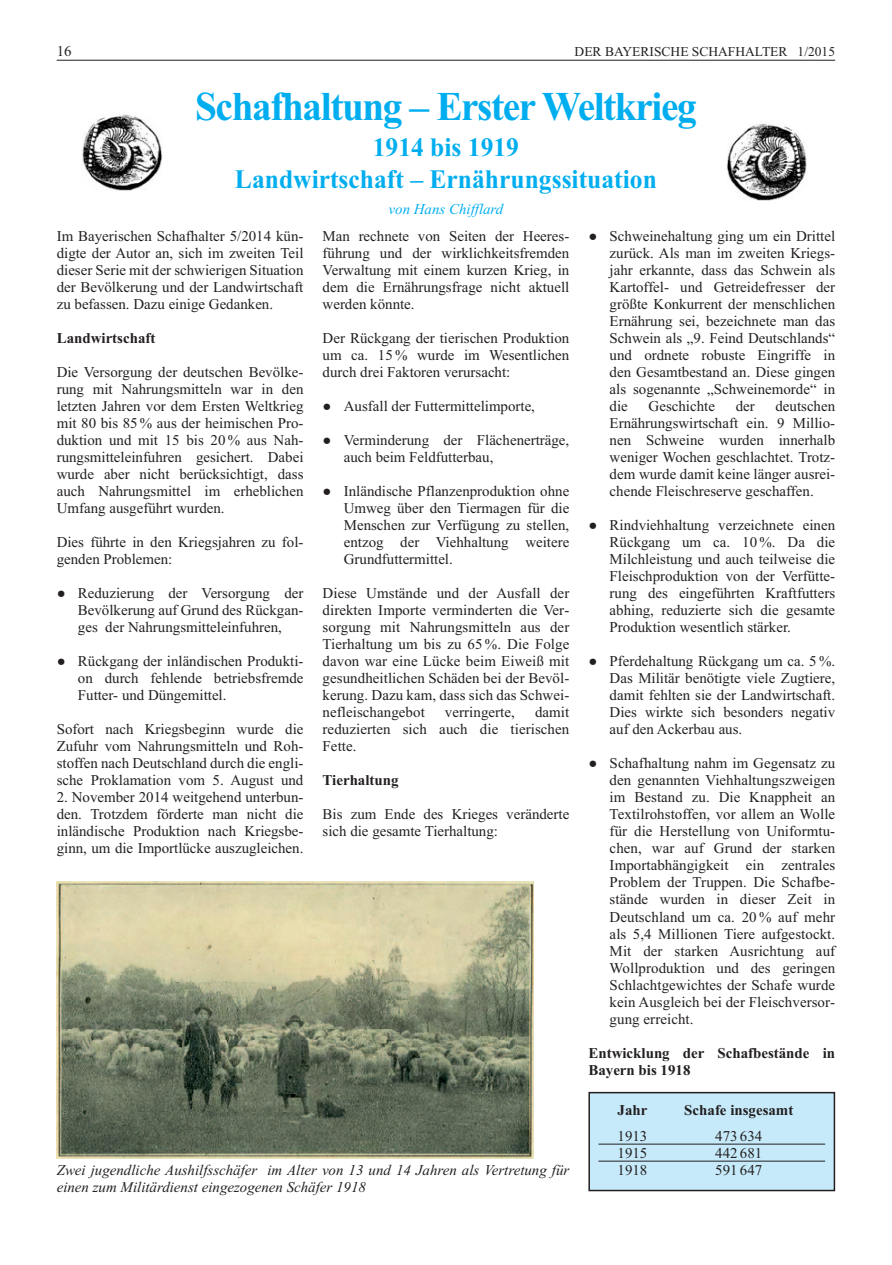
<style>
.page{position:relative;width:892px;height:1265px;background:#fff}
.page>*{position:absolute;margin:0;border:0;box-sizing:border-box;transform-origin:0 0}
.t1{font:700 40.8px "Times New Roman";letter-spacing:-.035em;color:#00aeef;scale:.96 1}
.t2{font:700 26.7px/32px "Times New Roman";color:#00aeef;text-align:center;scale:.96 1}
.t3{font:14.85px/17px "Times";color:#231f20;text-align:justify}
.t4{font:italic 14.85px "Times New Roman";color:#231f20}
.t5{font:700 14.85px/17px "Times New Roman";color:#231f20}
.t6{font:italic 14.85px "Times New Roman";color:#00aeef}
.t7{font:13.5px "Times";color:#231f20}
</style>
<div class="page">
<hr style="left:57px;top:60px;width:778px;height:1px;background:#231f20">
<img style="left:82px;top:114px;width:80px;height:77px">
<img style="left:727px;top:123px;width:80px;height:78px">
<div style="left:589px;top:1092px;width:245px;height:98px;background:#c6eafa"></div>
<div style="left:588px;top:1091px;width:247px;height:99px;border:2px solid #231f20"></div>
<hr style="left:598px;top:1143px;width:227px;height:1px;background:#231f20">
<hr style="left:598px;top:1160px;width:227px;height:1px;background:#231f20">
<img style="left:57px;top:881px;width:477px;height:277px">
<p class="t3" style="left:57px;top:44px;width:16px">16</p>
<p class="t7" style="left:574px;top:46px;width:262px">DER BAYERISCHE SCHAFHALTER 1/2015</p>
<h1 class="t1" style="left:195px;top:93px;width:524px">Schafhaltung – Erster Weltkrieg</h1>
<h2 class="t2" style="left:235px;top:134px;width:441px">1914 bis 1919<br>Landwirtschaft – Ernährungssituation</h2>
<p class="t6" style="left:388px;top:203px;width:116px">von Hans Chifflard</p>
<p class="t3" style="left:57px;top:229px;width:248px">Im Bayerischen Schafhalter 5/2014 kün&shy;digte der Autor an, sich im zweiten Teil dieser Serie mit der schwierigen Situation der Bevölkerung und der Landwirtschaft zu befassen. Dazu einige Gedanken.</p>
<p class="t5" style="left:57px;top:331px;width:100px">Landwirtschaft</p>
<p class="t3" style="left:57px;top:365px;width:248px">Die Versorgung der deutschen Bevölke&shy;rung mit Nahrungsmitteln war in den letzten Jahren vor dem Ersten Weltkrieg mit 80 bis 85 % aus der heimischen Pro&shy;duktion und mit 15 bis 20 % aus Nah&shy;rungsmitteleinfuhren gesichert. Dabei wurde aber nicht berücksichtigt, dass auch Nahrungsmittel im erheblichen Umfang ausgeführt wurden.</p>
<p class="t3" style="left:57px;top:535px;width:248px">Dies führte in den Kriegsjahren zu fol&shy;genden Problemen:</p>
<p class="t3" style="left:78px;top:586px;width:227px;text-indent:-21px">● Reduzierung der Versorgung der Bevölkerung auf Grund des Rückgan&shy;ges der Nahrungsmitteleinfuhren,</p>
<p class="t3" style="left:78px;top:654px;width:227px;text-indent:-21px">● Rückgang der inländischen Produkti&shy;on durch fehlende betriebsfremde Futter- und Düngemittel.</p>
<p class="t3" style="left:57px;top:722px;width:248px">Sofort nach Kriegsbeginn wurde die Zufuhr vom Nahrungsmitteln und Roh&shy;stoffen nach Deutschland durch die engli&shy;sche Proklamation vom 5. August und</p>
<p class="t3" style="left:57px;top:790px;width:248px">2. November 2014 weitgehend unterbun&shy;den. Trotzdem förderte man nicht die inländische Produktion nach Kriegsbe&shy;ginn, um die Importlücke auszugleichen.</p>
<p class="t3" style="left:322px;top:229px;width:248px">Man rechnete von Seiten der Heeres&shy;führung und der wirklichkeitsfremden Verwaltung mit einem kurzen Krieg, in dem die Ernährungsfrage nicht aktuell werden könnte.</p>
<p class="t3" style="left:322px;top:331px;width:248px">Der Rückgang der tierischen Produktion um ca. 15 % wurde im Wesentlichen durch drei Faktoren verursacht:</p>
<p class="t3" style="left:322px;top:399px;width:214px">● Ausfall der Futtermittelimporte,</p>
<p class="t3" style="left:344px;top:433px;width:227px;text-indent:-21px">● Verminderung der Flächenerträge, auch beim Feldfutterbau,</p>
<p class="t3" style="left:344px;top:484px;width:227px;text-indent:-21px">● Inländische Pflanzenproduktion ohne Umweg über den Tiermagen für die Menschen zur Verfügung zu stellen, entzog der Viehhaltung weitere Grundfuttermittel.</p>
<p class="t3" style="left:322px;top:586px;width:248px">Diese Umstände und der Ausfall der direkten Importe verminderten die Ver&shy;sorgung mit Nahrungsmitteln aus der Tierhaltung um bis zu 65 %. Die Folge davon war eine Lücke beim Eiweiß mit gesundheitlichen Schäden bei der Bevöl&shy;kerung. Dazu kam, dass sich das Schwei&shy;nefleischangebot</p>
<p class="t3" style="left:322px;top:705px;width:248px;text-indent:212px">damit reduzierten sich auch die tierischen Fette.</p>
<p class="t5" style="left:322px;top:773px;width:78px">Tierhaltung</p>
<p class="t3" style="left:322px;top:807px;width:248px">Bis zum Ende des Krieges veränderte sich die gesamte Tierhaltung:</p>
<p class="t3" style="left:445px;top:705px;width:72px">verringerte,</p>
<p class="t3" style="left:609px;top:229px;width:227px;text-indent:-21px">● Schweinehaltung ging um ein Drittel zurück. Als man im zweiten Kriegs&shy;jahr erkannte, dass das Schwein als Kartoffel- und Getreidefresser der größte Konkurrent der menschlichen Ernährung sei, bezeichnete man das Schwein als „9. Feind Deutschlands“ und ordnete robuste Eingriffe in den Gesamtbestand an. Diese gingen als sogenannte „Schweinemorde“ in die</p>
<p class="t3" style="left:609px;top:399px;width:227px;text-indent:166px">deutschen Ernährungswirtschaft ein. 9 Millio&shy;nen Schweine wurden innerhalb weniger Wochen geschlachtet. Trotz&shy;dem wurde damit keine länger ausrei&shy;chende Fleischreserve geschaffen.</p>
<p class="t3" style="left:609px;top:518px;width:227px;text-indent:-21px">● Rindviehhaltung verzeichnete einen Rückgang um ca. 10 %. Da die Milchleistung und auch teilweise die Fleischproduktion von der Verfütte&shy;rung des eingeführten Kraftfutters abhing, reduzierte sich die gesamte Produktion wesentlich stärker.</p>
<p class="t3" style="left:609px;top:654px;width:227px;text-indent:-21px">● Pferdehaltung Rückgang um ca. 5 %.<br>Das Militär benötigte viele Zugtiere, damit fehlten sie der Landwirtschaft.<br>Dies wirkte sich besonders negativ auf den Ackerbau aus.</p>
<p class="t3" style="left:609px;top:756px;width:227px;text-indent:-21px">● Schafhaltung nahm im Gegensatz zu den genannten Viehhaltungszweigen im Bestand zu. Die Knappheit an Textilrohstoffen, vor allem an Wolle für die Herstellung von Uniformtu&shy;chen, war auf Grund der starken Importabhängigkeit ein zentrales Problem der Truppen. Die Schafbe&shy;stände wurden in dieser Zeit in Deutschland um ca. 20 % auf mehr als 5,4 Millionen Tiere aufgestockt.<br>Mit der starken Ausrichtung auf Wollproduktion und des geringen Schlachtgewichtes der Schafe wurde kein Ausgleich bei der Fleischversor&shy;gung erreicht.</p>
<p class="t5" style="left:588px;top:1045px;width:248px">Entwicklung der Schafbestände in<br>Bayern bis 1918</p>
<p class="t3" style="left:648px;top:399px;width:68px">Geschichte</p>
<p class="t3" style="left:735px;top:399px;width:21px">der</p>
<p class="t5" style="left:617px;top:1103px;width:31px">Jahr</p>
<p class="t5" style="left:684px;top:1103px;width:111px">Schafe insgesamt</p>
<p class="t3" style="left:617px;top:1128px;width:31px">1913</p>
<p class="t3" style="left:715px;top:1128px;width:49px">473 634</p>
<p class="t3" style="left:617px;top:1145px;width:31px">1915</p>
<p class="t3" style="left:715px;top:1145px;width:49px">442 681</p>
<p class="t4" style="left:57px;top:1164px;width:514px">Zwei jugendliche Aushilfsschäfer im Alter von 13 und 14 Jahren als Vertretung für</p>
<p class="t3" style="left:617px;top:1162px;width:31px">1918</p>
<p class="t3" style="left:715px;top:1162px;width:49px">591 647</p>
<p class="t4" style="left:57px;top:1181px;width:311px">einen zum Militärdienst eingezogenen Schäfer 1918</p>
</div>
